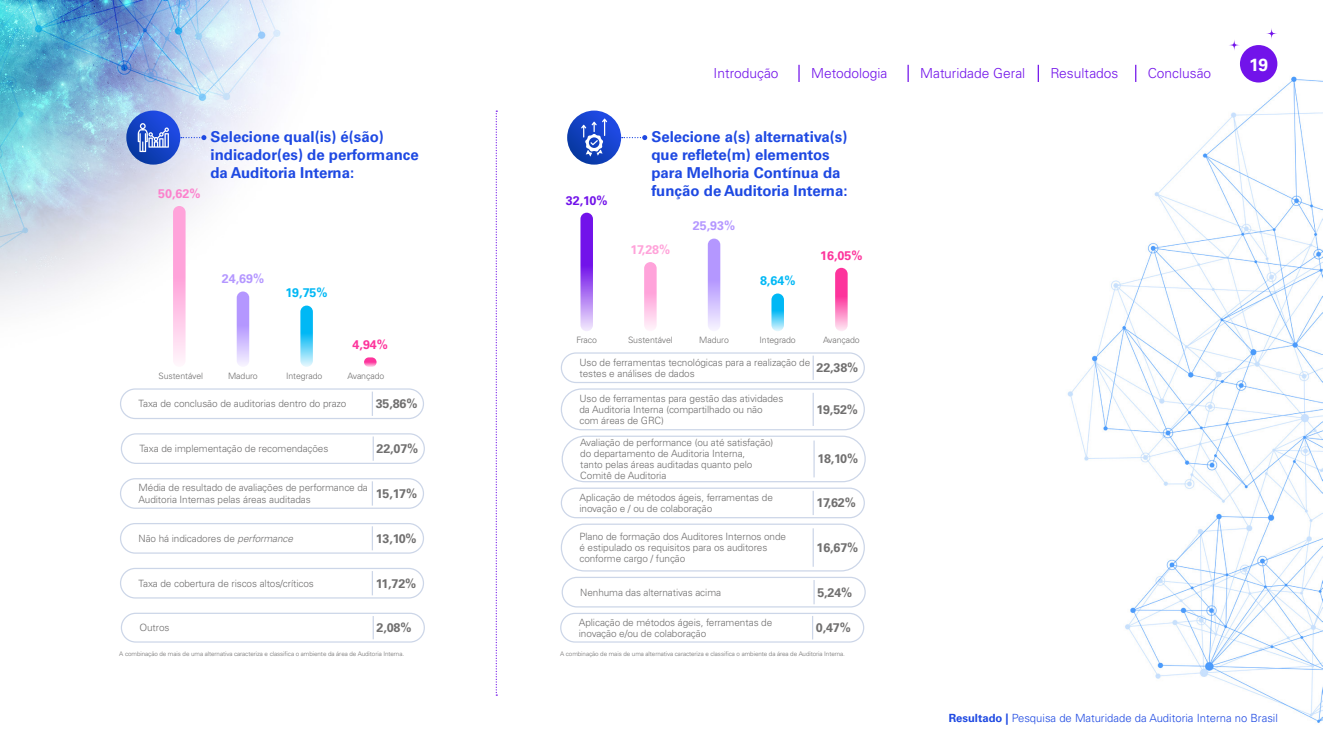
<style>
.page{position:relative;width:1323px;height:745px;background:#fff}
.page>*{position:absolute;margin:0;border:0;box-sizing:border-box;transform-origin:0 0}
.t1{font:700 17.5px "Univers LT Std";color:#fff}
.t2{font:700 15px/18px "Univers LT Std";color:#1e49e2}
.t3{font:300 13.75px "Univers LT Std";color:#7213ea}
.t4{font:700 12.5px "Univers LT Std";letter-spacing:-.01em;color:#706f6f}
.t5{font:700 12.5px "Univers LT Std";color:#b497ff}
.t6{font:700 12.5px "Univers LT Std";color:#fd349c}
.t7{font:700 12.5px "Univers LT Std";color:#00b8f5}
.t8{font:700 12.5px "Univers LT Std";color:#fc81cd}
.t9{font:700 12.5px "Univers LT Std";color:#7213ea}
.t10{font:700 12.5px "Univers LT Std";color:#ffa3da}
.t11{font:300 11.25px "Univers LT Std";color:#1e49e2}
.t12{font:300 10px/11.2px "Univers LT Std";letter-spacing:-.01em;color:#706f6f}
.t13{font:300 8.75px "Univers LT Std";letter-spacing:-.01em;color:#706f6f}
.t14{font:300 6.25px "Univers LT Std";letter-spacing:-.01em;color:#706f6f}
.s1{font-style:italic}
.s2{font-weight:700}
</style>
<div class="page">
<img style="left:0;top:0;width:1323px;height:723px">
<svg style="left:496px;top:110px;width:1px;height:585px"></svg>
<div style="left:120px;top:567px;width:304px;height:31px;border:1px solid #ccd6e8;border-radius:15px"></div>
<svg style="left:372px;top:570px;width:1px;height:25px"></svg>
<div style="left:120px;top:522px;width:304px;height:31px;border:1px solid #ccd6e8;border-radius:15px"></div>
<svg style="left:372px;top:526px;width:1px;height:24px"></svg>
<div style="left:120px;top:478px;width:304px;height:30px;border:1px solid #ccd6e8;border-radius:15px"></div>
<svg style="left:372px;top:481px;width:1px;height:24px"></svg>
<div style="left:120px;top:388px;width:304px;height:31px;border:1px solid #ccd6e8;border-radius:15px"></div>
<svg style="left:372px;top:391px;width:1px;height:24px"></svg>
<div style="left:121px;top:433px;width:304px;height:30px;border:1px solid #ccd6e8;border-radius:15px"></div>
<svg style="left:373px;top:436px;width:1px;height:24px"></svg>
<div style="left:121px;top:612px;width:304px;height:30px;border:1px solid #ccd6e8;border-radius:14px"></div>
<svg style="left:373px;top:615px;width:1px;height:24px"></svg>
<div style="left:561px;top:487px;width:304px;height:31px;border:1px solid #ccd6e8;border-radius:15px"></div>
<svg style="left:813px;top:490px;width:1px;height:24px"></svg>
<div style="left:561px;top:388px;width:304px;height:42px;border:1px solid #ccd6e8;border-radius:20px"></div>
<hr style="left:813px;top:392px;width:1px;height:33px;background:#ccd6e8">
<div style="left:561px;top:352px;width:304px;height:31px;border:1px solid #ccd6e8;border-radius:15px"></div>
<svg style="left:813px;top:355px;width:1px;height:24px"></svg>
<div style="left:561px;top:523px;width:304px;height:48px;border:1px solid #ccd6e8;border-radius:23px"></div>
<hr style="left:813px;top:528px;width:1px;height:38px;background:#ccd6e8">
<div style="left:562px;top:576px;width:304px;height:31px;border:1px solid #ccd6e8;border-radius:15px"></div>
<hr style="left:813px;top:579px;width:2px;height:25px;background:#ccd6e8">
<div style="left:562px;top:435px;width:304px;height:47px;border:1px solid #ccd6e8;border-radius:23px"></div>
<hr style="left:813px;top:440px;width:2px;height:37px;background:#ccd6e8">
<div style="left:560px;top:612px;width:304px;height:30px;border:1px solid #ccd6e8;border-radius:14px"></div>
<svg style="left:812px;top:615px;width:1px;height:24px"></svg>
<svg style="left:181px;top:135px;width:25px;height:5px"></svg>
<svg style="left:622px;top:135px;width:25px;height:5px"></svg>
<svg style="left:126px;top:110px;width:54px;height:54px"></svg>
<svg style="left:567px;top:110px;width:54px;height:54px"></svg>
<svg style="left:138px;top:123px;width:31px;height:29px"></svg>
<svg style="left:581px;top:118px;width:26px;height:38px"></svg>
<svg style="left:300px;top:305px;width:13px;height:61px"></svg>
<svg style="left:173px;top:206px;width:13px;height:160px"></svg>
<svg style="left:237px;top:291px;width:12px;height:75px"></svg>
<svg style="left:364px;top:357px;width:13px;height:9px"></svg>
<svg style="left:771px;top:293px;width:13px;height:38px"></svg>
<svg style="left:580px;top:212px;width:13px;height:119px"></svg>
<svg style="left:644px;top:262px;width:13px;height:69px"></svg>
<svg style="left:708px;top:238px;width:12px;height:93px"></svg>
<svg style="left:835px;top:268px;width:13px;height:63px"></svg>
<svg style="left:798px;top:65px;width:2px;height:17px"></svg>
<svg style="left:907px;top:65px;width:2px;height:17px"></svg>
<svg style="left:1038px;top:65px;width:1px;height:17px"></svg>
<svg style="left:1135px;top:65px;width:1px;height:17px"></svg>
<div style="left:1240px;top:45px;width:37px;height:37px;background:#7213ea;border-radius:50%"></div>
<svg style="left:1228px;top:39px;width:12px;height:12px"></svg>
<svg style="left:1266px;top:28px;width:11px;height:11px"></svg>
<p class="t8" style="left:158px;top:186px;width:44px">50,62%</p>
<h2 class="t2" style="left:210px;top:128px;width:210px">Selecione qual(is) é(são) indicador(es) de performance da Auditoria Interna:</h2>
<p class="t5" style="left:222px;top:271px;width:44px">24,69%</p>
<p class="t7" style="left:286px;top:285px;width:44px">19,75%</p>
<p class="t6" style="left:353px;top:337px;width:37px">4,94%</p>
<p class="t13" style="left:158px;top:370px;width:46px">Sustentável</p>
<p class="t13" style="left:228px;top:370px;width:31px">Maduro</p>
<p class="t13" style="left:286px;top:370px;width:38px">Integrado</p>
<p class="t13" style="left:348px;top:370px;width:38px">Avançado</p>
<p class="t12" style="left:139px;top:398px;width:209px">Taxa de conclusão de auditorias dentro do prazo</p>
<p class="t4" style="left:376px;top:396px;width:43px">35,86%</p>
<p class="t12" style="left:139px;top:443px;width:190px">Taxa de implementação de recomendações</p>
<p class="t4" style="left:377px;top:441px;width:43px">22,07%</p>
<p class="t12" style="left:139px;top:482px;width:231px">Média de resultado de avaliações de performance da<br>Auditoria Internas pelas áreas auditadas</p>
<p class="t4" style="left:376px;top:486px;width:43px">15,17%</p>
<p class="t12" style="left:139px;top:532px;width:156px">Não há indicadores de <span class="s1">performance</span></p>
<p class="t4" style="left:376px;top:530px;width:43px">13,10%</p>
<p class="t12" style="left:139px;top:577px;width:177px">Taxa de cobertura de riscos altos/críticos</p>
<p class="t4" style="left:376px;top:575px;width:42px">11,72%</p>
<p class="t12" style="left:139px;top:621px;width:32px">Outros</p>
<p class="t4" style="left:377px;top:620px;width:36px">2,08%</p>
<p class="t14" style="left:119px;top:649px;width:286px">A combinação de mais de uma alternativa caracteriza e classifica o ambiente da área de Auditoria Interna.</p>
<p class="t9" style="left:566px;top:193px;width:43px">32,10%</p>
<h3 class="t3" style="left:714px;top:65px;width:66px">Introdução</h3>
<h3 class="t3" style="left:811px;top:65px;width:78px">Metodologia</h3>
<h3 class="t3" style="left:920px;top:65px;width:107px">Maturidade Geral</h3>
<h3 class="t3" style="left:1050px;top:65px;width:70px">Resultados</h3>
<h3 class="t3" style="left:1148px;top:65px;width:65px">Conclusão</h3>
<h2 class="t2" style="left:651px;top:128px;width:198px">Selecione a(s) alternativa(s) que reflete(m) elementos para Melhoria Contínua da função de Auditoria Interna:</h2>
<p class="t10" style="left:630px;top:242px;width:41px">17,28%</p>
<p class="t5" style="left:693px;top:218px;width:44px">25,93%</p>
<p class="t7" style="left:760px;top:273px;width:37px">8,64%</p>
<p class="t6" style="left:820px;top:248px;width:44px">16,05%</p>
<p class="t13" style="left:576px;top:334px;width:22px">Fraco</p>
<p class="t13" style="left:628px;top:334px;width:46px">Sustentável</p>
<p class="t13" style="left:699px;top:334px;width:31px">Maduro</p>
<p class="t13" style="left:760px;top:334px;width:38px">Integrado</p>
<p class="t13" style="left:823px;top:334px;width:38px">Avançado</p>
<p class="t12" style="left:579px;top:356px;width:232px">Uso de ferramentas tecnológicas para a realização de testes e análises de dados</p>
<p class="t4" style="left:816px;top:360px;width:43px">22,38%</p>
<p class="t12" style="left:579px;top:392px;width:205px">Uso de ferramentas para gestão das atividades da Auditoria Interna (compartilhado ou não com áreas de GRC)</p>
<p class="t4" style="left:816px;top:402px;width:43px">19,52%</p>
<p class="t12" style="left:580px;top:436px;width:194px">Avaliação de performance (ou até satisfação) do departamento de Auditoria Interna,<br>tanto pelas áreas auditadas quanto pelo Comitê de Auditoria</p>
<p class="t4" style="left:817px;top:451px;width:42px">18,10%</p>
<p class="t12" style="left:579px;top:491px;width:195px">Aplicação de métodos ágeis, ferramentas de inovação e / ou de colaboração</p>
<p class="t4" style="left:816px;top:495px;width:41px">17,62%</p>
<p class="t12" style="left:579px;top:530px;width:208px">Plano de formação dos Auditores Internos onde é estipulado os requisitos para os auditores conforme cargo / função</p>
<p class="t4" style="left:816px;top:540px;width:43px">16,67%</p>
<p class="t12" style="left:580px;top:586px;width:142px">Nenhuma das alternativas acima</p>
<p class="t4" style="left:817px;top:584px;width:36px">5,24%</p>
<p class="t12" style="left:579px;top:616px;width:195px">Aplicação de métodos ágeis, ferramentas de inovação e/ou de colaboração</p>
<p class="t4" style="left:816px;top:620px;width:36px">0,47%</p>
<p class="t14" style="left:560px;top:649px;width:286px">A combinação de mais de uma alternativa caracteriza e classifica o ambiente da área de Auditoria Interna.</p>
<h1 class="t1" style="left:1249px;top:55px;width:21px">19</h1>
<p class="t11" style="left:949px;top:710px;width:331px"><span class="s2">Resultado |</span> Pesquisa de Maturidade da Auditoria Interna no Brasil</p>
</div>
